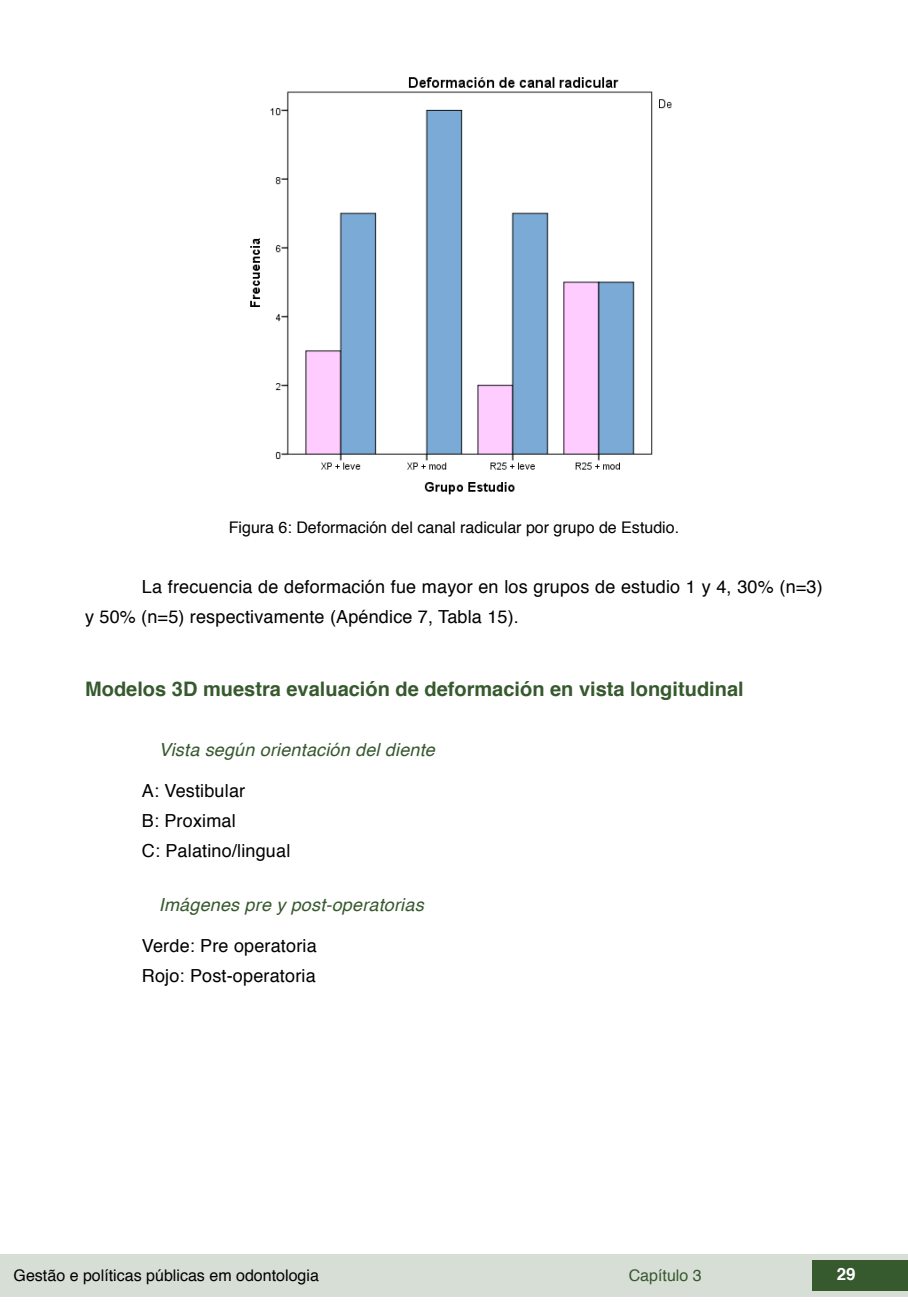
<style>
.page{position:relative;width:908px;height:1304px;background:#fff}
.page>*{position:absolute;margin:0;border:0;box-sizing:border-box;transform-origin:0 0}
.Subtitulo{font:700 20px "Helvetica";color:#36592e}
.txt{font:18px/30px "Helvetica";letter-spacing:.01em;color:#000}
.tit_3{font:italic 18px "Helvetica";letter-spacing:.01em;color:#36592e}
.t1{font:700 16.8px "Helvetica";color:#fff}
.imagens_graf_tab{font:16px "Helvetica";color:#000}
.t2{font:16px "Helvetica";color:#36592e}
</style>
<div class="page">
<div style="left:0;top:1254px;width:906px;height:43px;background:#d7ded5"></div>
<div style="left:812px;top:1261px;width:95px;height:30px;background:#36592e"></div>
<img style="left:250px;top:77px;width:421px;height:418px">
<p class="imagens_graf_tab" style="left:229px;top:515px;width:451px">Figura 6: Deformación del canal radicular por grupo de Estudio.</p>
<p class="txt" style="left:85px;top:572px;width:738px;text-indent:57px">La frecuencia de deformación fue mayor en los grupos de estudio 1 y 4, 30% (n=3) y 50% (n=5) respectivamente (Apéndice 7, Tabla 15).</p>
<p class="Subtitulo" style="left:85px;top:673px;width:659px">Modelos 3D muestra evaluación de deformación en vista longitudinal</p>
<p class="tit_3" style="left:159px;top:735px;width:277px">Vista según orientación del diente</p>
<p class="txt" style="left:142px;top:776px;width:105px">A: Vestibular</p>
<p class="txt" style="left:142px;top:806px;width:95px">B: Proximal</p>
<p class="txt" style="left:142px;top:836px;width:150px">C: Palatino/lingual</p>
<p class="tit_3" style="left:159px;top:891px;width:266px">Imágenes pre y post-operatorias</p>
<p class="txt" style="left:142px;top:932px;width:176px">Verde: Pre operatoria</p>
<p class="txt" style="left:142px;top:962px;width:175px">Rojo: Post-operatoria</p>
<p class="imagens_graf_tab" style="left:14px;top:1263px;width:307px">Gestão e políticas públicas em odontologia</p>
<p class="t2" style="left:628px;top:1263px;width:74px">Capítulo 3</p>
<p class="t1" style="left:836px;top:1261px;width:20px">29</p>
</div>
